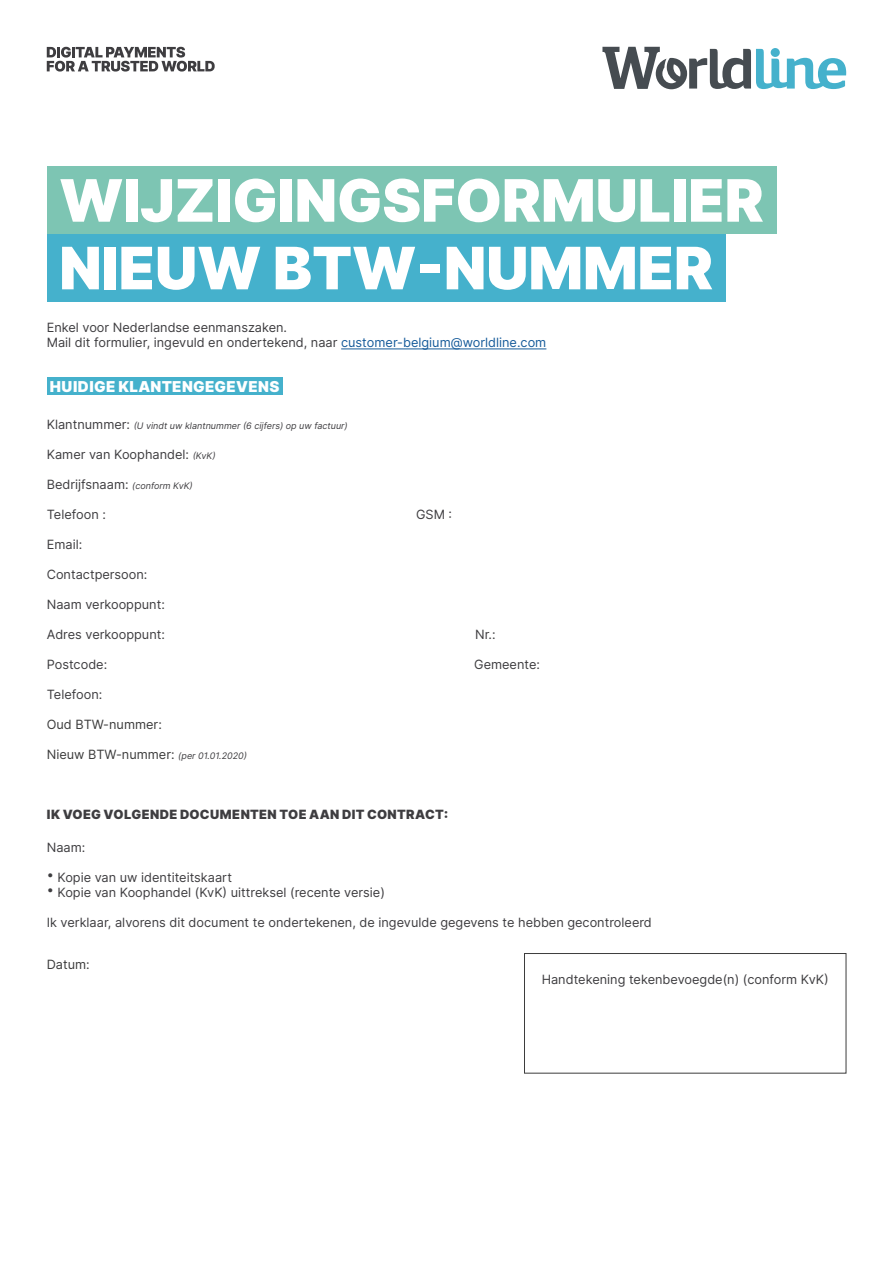
<style>
.page{position:relative;width:893px;height:1263px;background:#fff}
.page>*{position:absolute;margin:0;border:0;box-sizing:border-box;transform-origin:0 0}
.t1{font:900 58.5px "Inter";color:#fff}
.t2{font:900 15px "Inter";letter-spacing:.025em;color:#fff}
.t3{font:12.75px/15px "Inter";color:#3e3d40}
.t4{font:12.75px "Inter";color:#3c3c3c}
.t5{font:900 12.75px "Inter";letter-spacing:.025em;color:#3e3d40}
.t6{font:italic 9px "Inter";color:#3e3d40}
.s1{color:#165b9a}
.s2{font-style:normal;font-size:12.75px}
.s3{font-style:italic;font-size:9px}
.s4{font-style:italic;font-size:9px;color:#3e3d40}
</style>
<div class="page">
<div style="left:47px;top:167px;width:729px;height:67px;background:#7dc5b3"></div>
<svg style="left:602px;top:47px;width:244px;height:42px"></svg>
<svg style="left:47px;top:47px;width:168px;height:25px"></svg>
<hr style="left:341px;top:348px;width:205px;height:1px;background:#165b9a">
<div style="left:47px;top:377px;width:236px;height:18px;background:#45b1cc"></div>
<div style="left:47px;top:234px;width:678px;height:68px;background:#45b1cc"></div>
<div style="left:524px;top:953px;width:322px;height:120px;border:1px solid #3c3c3c"></div>
<h1 class="t1" style="left:59px;top:158px;width:706px">WIJZIGINGSFORMULIER</h1>
<h1 class="t1" style="left:59px;top:225px;width:655px">NIEUW BTW-NUMMER</h1>
<p class="t3" style="left:47px;top:319px;width:501px">Enkel voor Nederlandse eenmanszaken.<br>Mail dit formulier, ingevuld en ondertekend, naar <span class="s1">customer-belgium@worldline.com</span></p>
<p class="t2" style="left:50px;top:375px;width:231px">HUIDIGE KLANTENGEGEVENS</p>
<p class="t6" style="left:47px;top:419px;width:303px"><span class="s2">Klantnummer:</span> (U vindt uw klantnummer (6 cijfers) op uw factuur)</p>
<p class="t3" style="left:47px;top:447px;width:170px">Kamer van Koophandel: <span class="s3">(KvK)</span></p>
<p class="t3" style="left:47px;top:477px;width:148px">Bedrijfsnaam: <span class="s3">(conform KvK)</span></p>
<p class="t3" style="left:47px;top:507px;width:61px">Telefoon :</p>
<p class="t3" style="left:416px;top:507px;width:38px">GSM :</p>
<p class="t3" style="left:47px;top:537px;width:37px">Email:</p>
<p class="t3" style="left:47px;top:567px;width:102px">Contactpersoon:</p>
<p class="t3" style="left:47px;top:597px;width:120px">Naam verkooppunt:</p>
<p class="t3" style="left:47px;top:627px;width:120px">Adres verkooppunt:</p>
<p class="t3" style="left:475px;top:627px;width:22px">Nr.:</p>
<p class="t3" style="left:47px;top:657px;width:62px">Postcode:</p>
<p class="t3" style="left:474px;top:657px;width:67px">Gemeente:</p>
<p class="t3" style="left:47px;top:687px;width:57px">Telefoon:</p>
<p class="t4" style="left:47px;top:715px;width:117px">Oud BTW-nummer:</p>
<p class="t4" style="left:47px;top:745px;width:202px">Nieuw BTW-nummer: <span class="s4">(per 01.01.2020)</span></p>
<p class="t5" style="left:47px;top:805px;width:403px">IK VOEG VOLGENDE DOCUMENTEN TOE AAN DIT CONTRACT:</p>
<p class="t3" style="left:47px;top:840px;width:40px">Naam:</p>
<p class="t3" style="left:47px;top:870px;width:187px">• Kopie van uw identiteitskaart</p>
<p class="t3" style="left:47px;top:885px;width:340px">• Kopie van Koophandel (KvK) uittreksel (recente versie)</p>
<p class="t3" style="left:47px;top:915px;width:607px">Ik verklaar, alvorens dit document te ondertekenen, de ingevulde gegevens te hebben gecontroleerd</p>
<p class="t4" style="left:47px;top:955px;width:45px">Datum:</p>
<p class="t3" style="left:542px;top:972px;width:289px">Handtekening tekenbevoegde(n) (conform KvK)</p>
</div>
